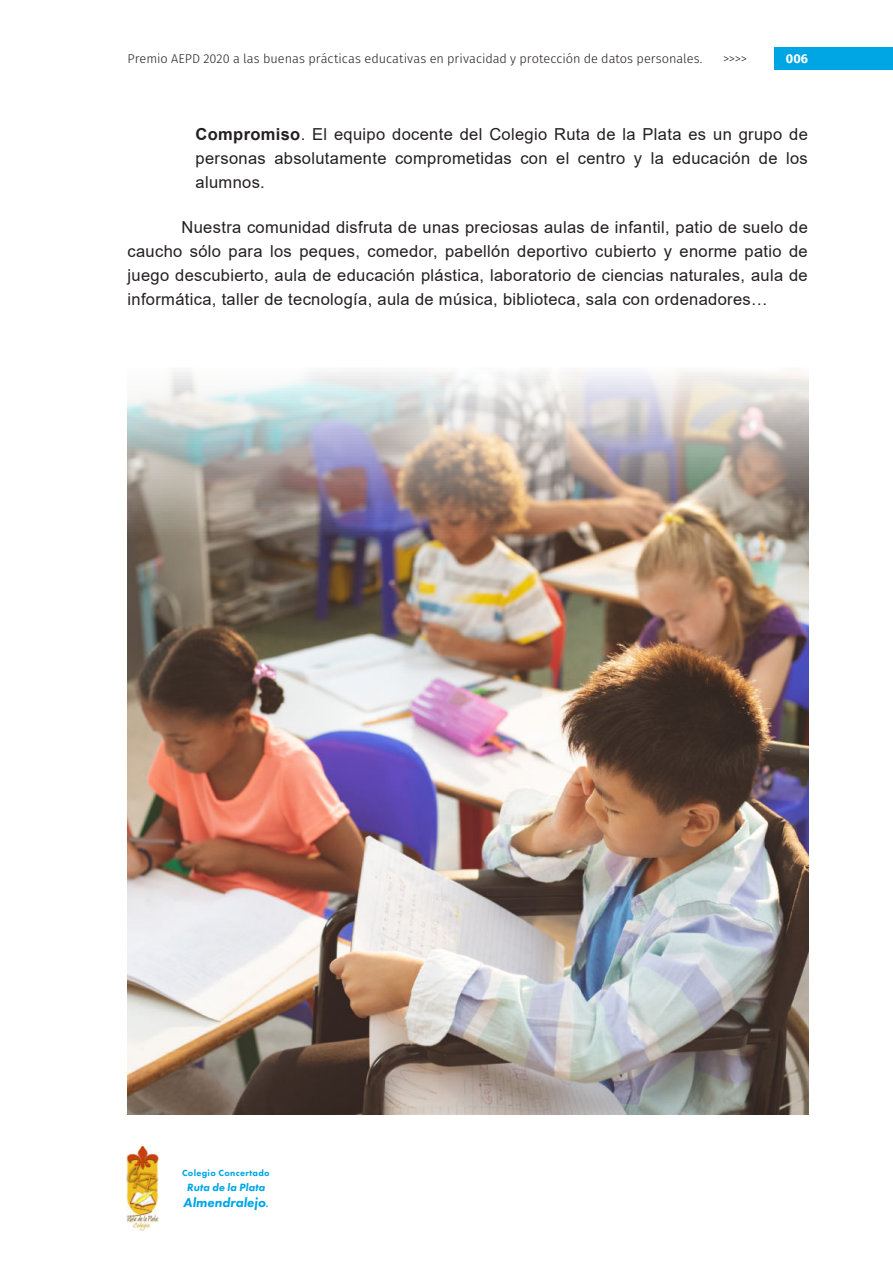
<style>
.page{position:relative;width:893px;height:1263px;background:#fff}
.page>*{position:absolute;margin:0;border:0;box-sizing:border-box;transform-origin:0 0}
.t1{font:16.5px/24px "Arial";letter-spacing:.02em;color:#231f20;text-align:justify}
.t2{font:italic 800 13.5px "Futura PT";color:#00a6e4}
.t3{font:300 12.75px "Fira Sans";color:#231f20}
.t4{font:700 12.75px "Fira Sans";color:#fff}
.t5{font:italic 800 10.95px "Futura PT";color:#00a6e4}
.t6{font:800 9.3px "Futura PT";letter-spacing:.03em;color:#00a6e4}
.s1{font-weight:700}
.s2{font-style:normal;font-size:9.3px}
</style>
<div class="page">
<div style="left:774px;top:47px;width:119px;height:23px;background:#00a6e4"></div>
<img style="left:127px;top:1146px;width:31px;height:85px">
<img style="left:128px;top:371px;width:680px;height:743px">
<p class="t3" style="left:128px;top:50px;width:576px">Premio AEPD 2020 a las buenas prácticas educativas en privacidad y protección de datos personales.</p>
<p class="t3" style="left:723px;top:50px;width:26px">&gt;&gt;&gt;&gt;</p>
<p class="t4" style="left:786px;top:50px;width:24px">006</p>
<p class="t1" style="left:196px;top:123px;width:614px"><span class="s1">Compromiso</span>. El equipo docente del Colegio Ruta de la Plata es un grupo de personas absolutamente comprometidas con el centro y la educación de los alumnos.</p>
<p class="t1" style="left:128px;top:217px;width:682px;text-indent:54px">Nuestra comunidad disfruta de unas preciosas aulas de infantil, patio de suelo de caucho sólo para los peques, comedor, pabellón deportivo cubierto y enorme patio de juego descubierto, aula de educación plástica, laboratorio de ciencias naturales, aula de informática, taller de tecnología, aula de música, biblioteca, sala con ordenadores…</p>
<p class="t6" style="left:182px;top:1169px;width:89px">Colegio Concertado</p>
<p class="t5" style="left:187px;top:1182px;width:80px">Ruta de la Plata</p>
<p class="t2" style="left:183px;top:1195px;width:87px">Almendralejo<span class="s2">.</span></p>
</div>
